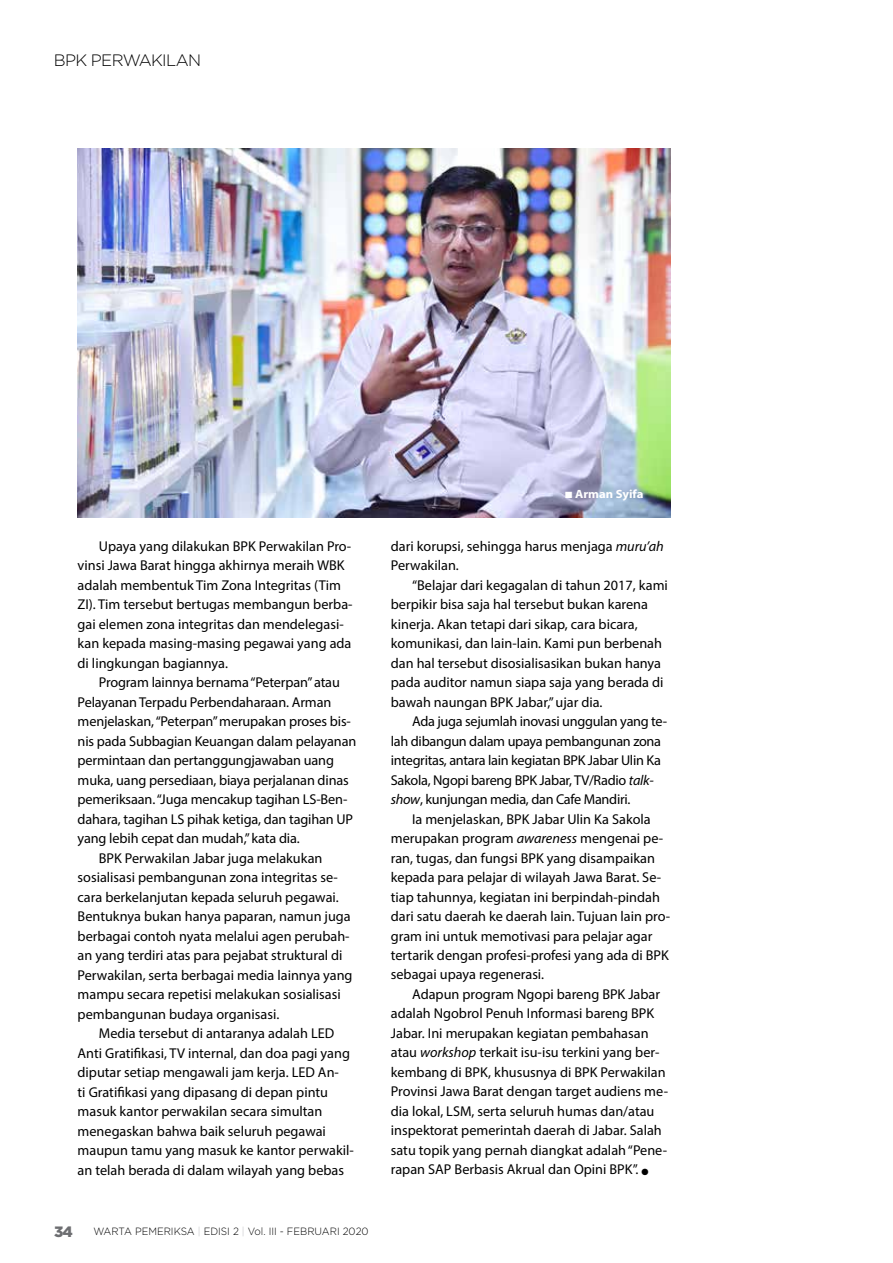
<style>
.page{position:relative;width:893px;height:1263px;background:#fff}
.page>*{position:absolute;margin:0;border:0;box-sizing:border-box;transform-origin:0 0}
.t1{font:300 16.5px "Gotham";letter-spacing:-.04em;color:#000}
.t2{font:900 15px "Gotham";color:#6d6e71}
.t3{font:14.25px/19.5px "Myriad Pro";color:#000}
.t4{font:14.25px/19.5px "Myriad Pro";letter-spacing:-.02em;color:#000}
.t5{font:700 12px "Myriad Pro";color:#fff;scale:1.06 1}
.t6{font:300 10.5px "Gotham";color:#000;scale:.95 1}
.s1{color:#bcbec0}
.s2{font-style:italic}
</style>
<div class="page">
<img style="left:78px;top:149px;width:592px;height:368px">
<p class="t1" style="left:54px;top:51px;width:149px">BPK PERWAKILAN</p>
<p class="t3" style="left:78px;top:536px;width:276px;text-indent:21px">Upaya yang dilakukan BPK Perwakilan Pro&shy;vinsi Jawa Barat hingga akhirnya meraih WBK adalah membentuk Tim Zona Integritas (Tim ZI). Tim tersebut bertugas membangun berba&shy;gai elemen zona integritas dan mendelegasi&shy;kan kepada masing-masing pegawai yang ada di lingkungan bagiannya.</p>
<p class="t3" style="left:99px;top:672px;width:242px">Program lainnya bernama “Peterpan” atau</p>
<p class="t3" style="left:78px;top:692px;width:255px">Pelayanan Terpadu Perbendaharaan. Arman</p>
<p class="t3" style="left:78px;top:711px;width:275px">menjelaskan, “Peterpan” merupakan proses bis-</p>
<p class="t3" style="left:78px;top:731px;width:280px">nis pada Subbagian Keuangan dalam pelayanan</p>
<p class="t3" style="left:78px;top:750px;width:258px">permintaan dan pertanggungjawaban uang</p>
<p class="t3" style="left:78px;top:770px;width:273px">muka, uang persediaan, biaya perjalanan dinas</p>
<p class="t3" style="left:78px;top:789px;width:271px">pemeriksaan. “Juga mencakup tagihan LS-Ben-</p>
<p class="t3" style="left:78px;top:809px;width:277px">dahara, tagihan LS pihak ketiga, dan tagihan UP</p>
<p class="t3" style="left:78px;top:828px;width:224px">yang lebih cepat dan mudah,” kata dia.</p>
<p class="t3" style="left:99px;top:848px;width:225px">BPK Perwakilan Jabar juga melakukan</p>
<p class="t3" style="left:78px;top:867px;width:262px">sosialisasi pembangunan zona integritas se-</p>
<p class="t3" style="left:78px;top:887px;width:263px">cara berkelanjutan kepada seluruh pegawai.</p>
<p class="t3" style="left:78px;top:906px;width:275px">Bentuknya bukan hanya paparan, namun juga</p>
<p class="t3" style="left:78px;top:926px;width:273px">berbagai contoh nyata melalui agen perubah-</p>
<p class="t3" style="left:78px;top:945px;width:267px">an yang terdiri atas para pejabat struktural di</p>
<p class="t3" style="left:78px;top:965px;width:276px">Perwakilan, serta berbagai media lainnya yang</p>
<p class="t3" style="left:78px;top:984px;width:265px">mampu secara repetisi melakukan sosialisasi</p>
<p class="t3" style="left:78px;top:1004px;width:203px">pembangunan budaya organisasi.</p>
<p class="t3" style="left:99px;top:1023px;width:237px">Media tersebut di antaranya adalah LED</p>
<p class="t3" style="left:78px;top:1043px;width:274px">Anti Gratifikasi, TV internal, dan doa pagi yang</p>
<p class="t3" style="left:78px;top:1062px;width:263px">diputar setiap mengawali jam kerja. LED An-</p>
<p class="t3" style="left:78px;top:1082px;width:252px">ti Gratifikasi yang dipasang di depan pintu</p>
<p class="t3" style="left:78px;top:1101px;width:246px">masuk kantor perwakilan secara simultan</p>
<p class="t3" style="left:78px;top:1121px;width:250px">menegaskan bahwa baik seluruh pegawai</p>
<p class="t3" style="left:78px;top:1140px;width:277px">maupun tamu yang masuk ke kantor perwakil-</p>
<p class="t3" style="left:78px;top:1160px;width:268px">an telah berada di dalam wilayah yang bebas</p>
<p class="t2" style="left:54px;top:1223px;width:20px">34</p>
<p class="t6" style="left:94px;top:1225px;width:291px">WARTA PEMERIKSA <span class="s1">|</span> EDISI 2 <span class="s1">|</span> Vol. III - FEBRUARI 2020</p>
<p class="t5" style="left:565px;top:486px;width:75px">■ Arman Syifa</p>
<p class="t3" style="left:391px;top:536px;width:275px">dari korupsi, sehingga harus menjaga <span class="s2">muru’ah<br></span>Perwakilan.</p>
<p class="t3" style="left:391px;top:575px;width:279px;text-indent:21px">“Belajar dari kegagalan di tahun 2017, kami berpikir bisa saja hal tersebut bukan karena kinerja. Akan tetapi dari sikap, cara bicara, komunikasi, dan lain-lain. Kami pun berbenah dan hal tersebut disosialisasikan bukan hanya pada auditor namun siapa saja yang berada di bawah naungan BPK Jabar,” ujar dia.</p>
<p class="t4" style="left:391px;top:711px;width:278px;text-indent:21px">Ada juga sejumlah inovasi unggulan yang te&shy;lah dibangun dalam upaya pembangunan zona integritas, antara lain kegiatan BPK Jabar Ulin Ka Sakola, Ngopi bareng BPK Jabar, TV/Radio <span class="s2">talk&shy;show</span>, kunjungan media, dan Cafe Mandiri.</p>
<p class="t3" style="left:391px;top:809px;width:281px;text-indent:21px">Ia menjelaskan, BPK Jabar Ulin Ka Sakola merupakan program <span class="s2">awareness</span> mengenai pe&shy;ran, tugas, dan fungsi BPK yang disampaikan kepada para pelajar di wilayah Jawa Barat. Se&shy;tiap tahunnya, kegiatan ini berpindah-pindah dari satu daerah ke daerah lain. Tujuan lain pro&shy;gram ini untuk memotivasi para pelajar agar tertarik dengan profesi-profesi yang ada di BPK sebagai upaya regenerasi.</p>
<p class="t3" style="left:391px;top:984px;width:279px;text-indent:21px">Adapun program Ngopi bareng BPK Jabar adalah Ngobrol Penuh Informasi bareng BPK Jabar. Ini merupakan kegiatan pembahasan atau <span class="s2">workshop</span> terkait isu-isu terkini yang ber&shy;kembang di BPK, khususnya di BPK Perwakilan Provinsi Jawa Barat dengan target audiens me&shy;dia lokal, LSM, serta seluruh humas dan/atau inspektorat pemerintah daerah di Jabar. Salah satu topik yang pernah diangkat adalah “Pene&shy;rapan SAP Berbasis Akrual dan Opini BPK”. ●</p>
</div>
